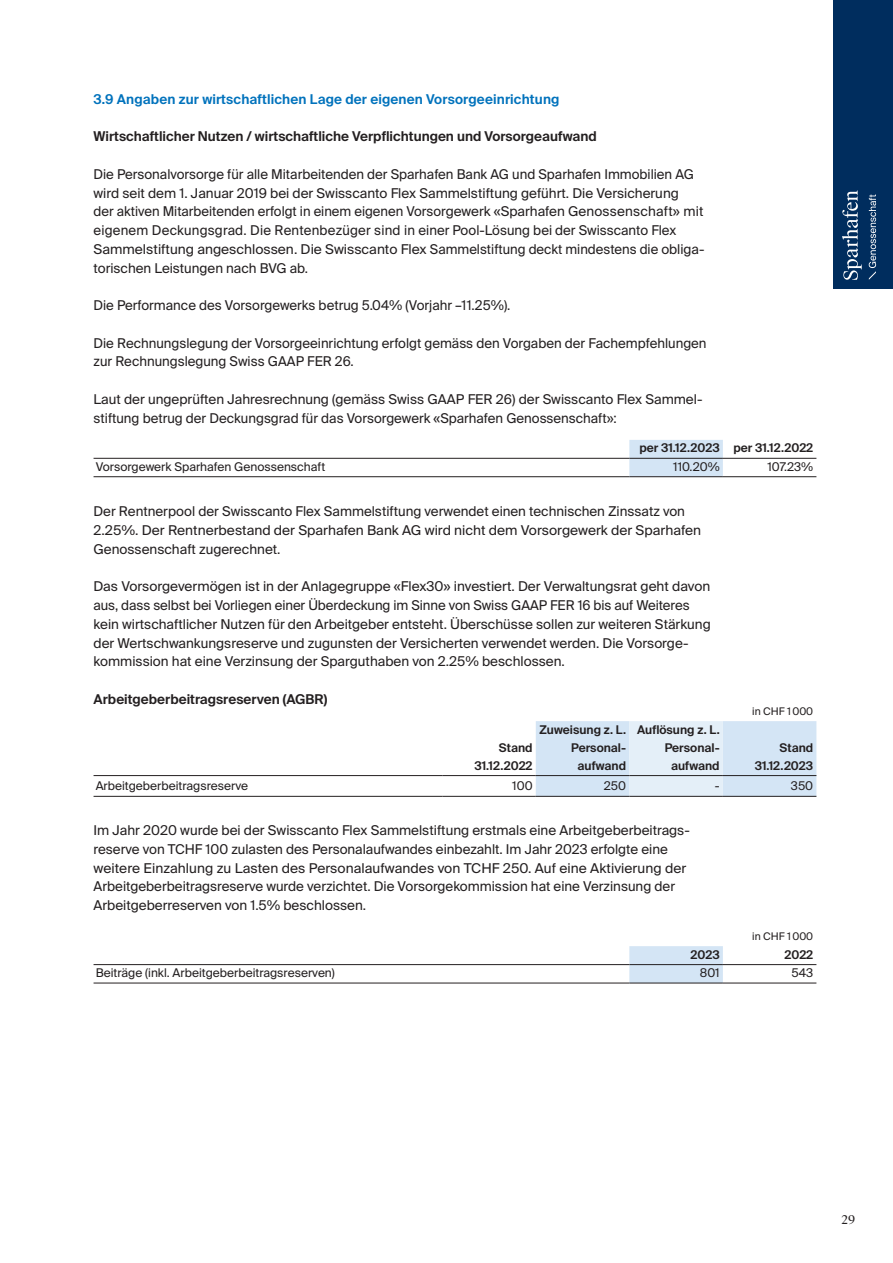
<style>
.page{position:relative;width:893px;height:1263px;background:#fff}
.page>*{position:absolute;margin:0;border:0;box-sizing:border-box;transform-origin:0 0}
.t1{font:13.5px/18.8px "Suisse Intl";color:#231f20}
.t2{font:600 13.5px "Suisse Intl";color:#231f20}
.t3{font:600 13.5px "Suisse Intl";letter-spacing:.01em;color:#0072bc}
.t4{font:12px "Suisse Intl";color:#231f20}
.t5{font:600 12px/18px "Suisse Intl";color:#231f20;text-align:right}
.t6{font:12px "Suisse Works";color:#231f20}
.t7{font:10.5px "Suisse Intl";color:#231f20}
</style>
<div class="page">
<div style="left:629px;top:440px;width:94px;height:36px;background:#d4e5f5"></div>
<hr style="left:94px;top:458px;width:535px;height:1px;background:#231f20">
<hr style="left:629px;top:458px;width:94px;height:1px;background:#231f20">
<hr style="left:723px;top:458px;width:93px;height:1px;background:#231f20">
<hr style="left:94px;top:476px;width:535px;height:1px;background:#231f20">
<hr style="left:629px;top:476px;width:94px;height:1px;background:#231f20">
<hr style="left:723px;top:476px;width:93px;height:1px;background:#231f20">
<svg style="left:536px;top:721px;width:280px;height:75px;background:#d8e7f5"></svg>
<hr style="left:94px;top:775px;width:348px;height:1px;background:#231f20">
<hr style="left:442px;top:775px;width:94px;height:1px;background:#231f20">
<hr style="left:536px;top:775px;width:93px;height:1px;background:#231f20">
<hr style="left:629px;top:775px;width:94px;height:1px;background:#231f20">
<hr style="left:723px;top:775px;width:93px;height:1px;background:#231f20">
<hr style="left:94px;top:796px;width:348px;height:1px;background:#231f20">
<hr style="left:442px;top:796px;width:94px;height:1px;background:#231f20">
<hr style="left:536px;top:796px;width:93px;height:1px;background:#231f20">
<hr style="left:629px;top:796px;width:94px;height:1px;background:#231f20">
<hr style="left:723px;top:796px;width:93px;height:1px;background:#231f20">
<div style="left:629px;top:946px;width:94px;height:37px;background:#d4e5f5"></div>
<hr style="left:94px;top:964px;width:535px;height:1px;background:#231f20">
<hr style="left:629px;top:964px;width:94px;height:1px;background:#231f20">
<hr style="left:723px;top:964px;width:93px;height:1px;background:#231f20">
<hr style="left:94px;top:983px;width:535px;height:1px;background:#231f20">
<hr style="left:629px;top:983px;width:94px;height:1px;background:#231f20">
<hr style="left:723px;top:983px;width:93px;height:1px;background:#231f20">
<div style="left:833px;top:0;width:60px;height:288px;background:#002d5e"></div>
<svg style="left:869px;top:195px;width:7px;height:85px"></svg>
<svg style="left:842px;top:190px;width:20px;height:90px"></svg>
<p class="t3" style="left:94px;top:91px;width:467px">3.9 Angaben zur wirtschaftlichen Lage der eigenen Vorsorgeeinrichtung</p>
<p class="t2" style="left:94px;top:129px;width:505px">Wirtschaftlicher Nutzen / wirtschaftliche Verpflichtungen und Vorsorgeaufwand</p>
<p class="t1" style="left:94px;top:165px;width:612px">Die Personalvorsorge für alle Mitarbeitenden der Sparhafen Bank AG und Sparhafen Immobilien AG wird seit dem 1. Januar 2019 bei der Swisscanto Flex Sammelstiftung geführt. Die Versicherung<br>der aktiven Mitarbeitenden erfolgt in einem eigenen Vorsorgewerk «Sparhafen Genossenschaft» mit eigenem Deckungsgrad. Die Rentenbezüger sind in einer Pool-Lösung bei der Swisscanto Flex Sammelstiftung angeschlossen. Die Swisscanto Flex Sammelstiftung deckt mindestens die obliga&shy;torischen Leistungen nach BVG ab.</p>
<p class="t1" style="left:94px;top:296px;width:418px">Die Performance des Vorsorgewerks betrug 5.04% (Vorjahr –11.25%).</p>
<p class="t1" style="left:94px;top:334px;width:614px">Die Rechnungslegung der Vorsorgeeinrichtung erfolgt gemäss den Vorgaben der Fachempfehlungen zur Rechnungslegung Swiss GAAP FER 26.</p>
<p class="t1" style="left:94px;top:390px;width:609px">Laut der ungeprüften Jahresrechnung (gemäss Swiss GAAP FER 26) der Swisscanto Flex Sammel&shy;stiftung betrug der Deckungsgrad für das Vorsorgewerk «Sparhafen Genossenschaft»:</p>
<p class="t5" style="left:639px;top:439px;width:175px">per 31.12.2023 per 31.12.2022</p>
<p class="t4" style="left:96px;top:460px;width:231px">Vorsorgewerk Sparhafen Genossenschaft</p>
<p class="t4" style="left:673px;top:460px;width:48px">110.20%</p>
<p class="t4" style="left:767px;top:460px;width:47px">107.23%</p>
<p class="t1" style="left:94px;top:502px;width:609px">Der Rentnerpool der Swisscanto Flex Sammelstiftung verwendet einen technischen Zinssatz von<br>2.25%. Der Rentnerbestand der Sparhafen Bank AG wird nicht dem Vorsorgewerk der Sparhafen<br>Genossenschaft zugerechnet.</p>
<p class="t1" style="left:94px;top:577px;width:619px">Das Vorsorgevermögen ist in der Anlagegruppe «Flex30» investiert. Der Verwaltungsrat geht davon aus, dass selbst bei Vorliegen einer Überdeckung im Sinne von Swiss GAAP FER 16 bis auf Weiteres kein wirtschaftlicher Nutzen für den Arbeitgeber entsteht. Überschüsse sollen zur weiteren Stärkung der Wertschwankungsreserve und zugunsten der Versicherten verwendet werden. Die Vorsorge&shy;kommission hat eine Verzinsung der Sparguthaben von 2.25% beschlossen.</p>
<p class="t2" style="left:94px;top:691px;width:235px">Arbeitgeberbeitragsreserven (AGBR)</p>
<p class="t7" style="left:752px;top:705px;width:62px">in CHF 1000</p>
<p class="t5" style="left:475px;top:738px;width:60px">Stand<br>31.12.2022</p>
<p class="t5" style="left:540px;top:720px;width:88px">Zuweisung z. L.<br>Personal&shy;aufwand</p>
<p class="t5" style="left:637px;top:720px;width:84px">Auflösung z. L.<br>Personal&shy;aufwand</p>
<p class="t5" style="left:755px;top:738px;width:60px">Stand<br>31.12.2023</p>
<p class="t4" style="left:96px;top:779px;width:154px">Arbeitgeberbeitragsreserve</p>
<p class="t4" style="left:512px;top:779px;width:22px">100</p>
<p class="t4" style="left:604px;top:779px;width:24px">250</p>
<p class="t4" style="left:715px;top:779px;width:6px">-</p>
<p class="t4" style="left:791px;top:779px;width:24px">350</p>
<p class="t1" style="left:94px;top:821px;width:597px">Im Jahr 2020 wurde bei der Swisscanto Flex Sammelstiftung erstmals eine Arbeitgeberbeitrags&shy;reserve von TCHF 100 zulasten des Personalaufwandes einbezahlt. Im Jahr 2023 erfolgte eine weitere Einzahlung zu Lasten des Personalaufwandes von TCHF 250. Auf eine Aktivierung der Arbeitgeberbeitragsreserve wurde verzichtet. Die Vorsorgekommission hat eine Verzinsung der Arbeitgeberreserven von 1.5% beschlossen.</p>
<p class="t7" style="left:752px;top:930px;width:62px">in CHF 1000</p>
<p class="t5" style="left:690px;top:945px;width:31px">2023</p>
<p class="t5" style="left:784px;top:945px;width:30px">2022</p>
<p class="t4" style="left:96px;top:966px;width:241px">Beiträge (inkl. Arbeitgeberbeitragsreserven)</p>
<p class="t4" style="left:700px;top:966px;width:21px">801</p>
<p class="t4" style="left:791px;top:966px;width:23px">543</p>
<p class="t6" style="left:842px;top:1212px;width:15px">29</p>
</div>
